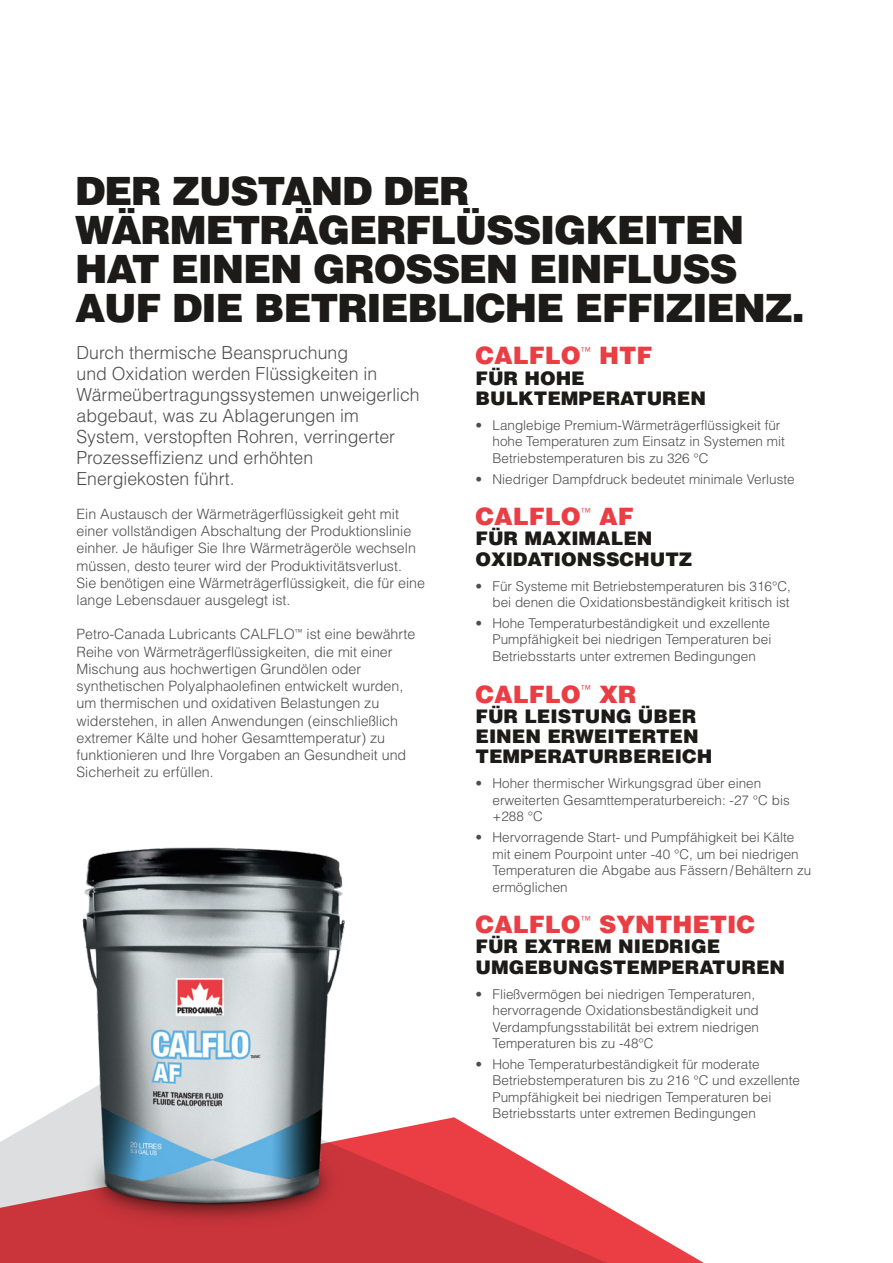
<style>
.page{position:relative;width:893px;height:1263px;background:#fff}
.page>*{position:absolute;margin:0;border:0;box-sizing:border-box;transform-origin:0 0}
.t1{font:900 39px/39px "Helvetica LT Std";letter-spacing:-.03em;color:#1c1b1a}
.t2{font:900 24px "Helvetica LT Std";color:#ea3d44}
.t3{font:900 18.75px/20.2px "Helvetica LT Std";color:#1c1b1a}
.t4{font:300 18px/21px "Helvetica LT Std";color:#4e4e50}
.t5{font:300 14.25px/17.2px "Helvetica LT Std";color:#4e4e50}
.t6{font:300 13.5px/16.5px "Helvetica LT Std";color:#4e4e50}
</style>
<div class="page">
<svg style="left:0;top:1117px;width:704px;height:146px"></svg>
<img style="left:59px;top:847px;width:309px;height:380px">
<h1 class="t1" style="left:75px;top:170px;width:731px">DER ZUSTAND DER<br>WÄRMETRÄGERFLÜSSIGKEITEN<br>HAT EINEN GROSSEN EINFLUSS<br>AUF DIE BETRIEBLICHE EFFIZIENZ.</h1>
<h2 class="t2" style="left:475px;top:340px;width:178px">CALFLO<sup>™</sup> HTF</h2>
<h3 class="t3" style="left:475px;top:367px;width:232px">FÜR HOHE<br>BULKTEMPERATUREN</h3>
<p class="t6" style="left:492px;top:417px;width:294px;text-indent:-17px">• Langlebige Premium-Wärmeträgerflüssigkeit für hohe Temperaturen zum Einsatz in Systemen mit<br>Betriebstemperaturen bis zu 326 °C</p>
<p class="t6" style="left:475px;top:470px;width:321px">• Niedriger Dampfdruck bedeutet minimale Verluste</p>
<h2 class="t2" style="left:475px;top:501px;width:160px">CALFLO<sup>™</sup> AF</h2>
<h3 class="t3" style="left:475px;top:528px;width:218px">FÜR MAXIMALEN<br>OXIDATIONSSCHUTZ</h3>
<p class="t6" style="left:475px;top:577px;width:317px;text-align:right">• Für Systeme mit Betriebstemperaturen bis 316°C, bei denen die Oxidationsbeständigkeit kritisch ist</p>
<p class="t6" style="left:492px;top:615px;width:280px;text-align:justify;text-indent:-17px">• Hohe Temperaturbeständigkeit und exzellente Pumpfähigkeit bei niedrigen Temperaturen bei Betriebsstarts unter extremen Bedingungen</p>
<h2 class="t2" style="left:475px;top:678px;width:162px">CALFLO<sup>™</sup> XR</h2>
<h3 class="t3" style="left:475px;top:705px;width:238px">FÜR LEISTUNG ÜBER<br>EINEN ERWEITERTEN<br>TEMPERATURBEREICH</h3>
<p class="t6" style="left:492px;top:775px;width:299px;text-indent:-17px">• Hoher thermischer Wirkungsgrad über einen erweiterten Gesamttemperaturbereich: -27 °C bis +288 °C</p>
<p class="t6" style="left:492px;top:829px;width:320px;text-indent:-17px">• Hervorragende Start- und Pumpfähigkeit bei Kälte mit einem Pourpoint unter -40 °C, um bei niedrigen Temperaturen die Abgabe aus Fässern/Behältern zu ermöglichen</p>
<h2 class="t2" style="left:475px;top:909px;width:281px">CALFLO<sup>™</sup> SYNTHETIC</h2>
<h3 class="t3" style="left:475px;top:936px;width:311px">FÜR EXTREM NIEDRIGE<br>UMGEBUNGSTEMPERATUREN</h3>
<p class="t6" style="left:492px;top:985px;width:268px;text-indent:-17px">• Fließvermögen bei niedrigen Temperaturen, hervorragende Oxidationsbeständigkeit und Verdampfungsstabilität bei extrem niedrigen Temperaturen bis zu -48°C</p>
<p class="t6" style="left:492px;top:1056px;width:309px;text-indent:-17px">• Hohe Temperaturbeständigkeit für moderate Betriebstemperaturen bis zu 216 °C und exzellente Pumpfähigkeit bei niedrigen Temperaturen bei Betriebsstarts unter extremen Bedingungen</p>
<p class="t4" style="left:77px;top:341px;width:345px">Durch thermische Beanspruchung<br>und Oxidation werden Flüssigkeiten in Wärmeübertragungssystemen unweigerlich abgebaut, was zu Ablagerungen im System, verstopften Rohren, verringerter Prozesseffizienz und erhöhten Energiekosten führt.</p>
<p class="t5" style="left:77px;top:505px;width:350px">Ein Austausch der Wärmeträgerflüssigkeit geht mit einer vollständigen Abschaltung der Produktionslinie einher. Je häufiger Sie Ihre Wärmeträgeröle wechseln müssen, desto teurer wird der Produktivitätsverlust.<br>Sie benötigen eine Wärmeträgerflüssigkeit, die für eine lange Lebensdauer ausgelegt ist.</p>
<p class="t5" style="left:77px;top:625px;width:340px">Petro-Canada Lubricants CALFLO<sup>™</sup> ist eine bewährte Reihe von Wärmeträgerflüssigkeiten, die mit einer Mischung aus hochwertigen Grundölen oder synthetischen Polyalphaolefinen entwickelt wurden, um thermischen und oxidativen Belastungen zu widerstehen, in allen Anwendungen (einschließlich extremer Kälte und hoher Gesamttemperatur) zu funktionieren und Ihre Vorgaben an Gesundheit und Sicherheit zu erfüllen.</p>
</div>
